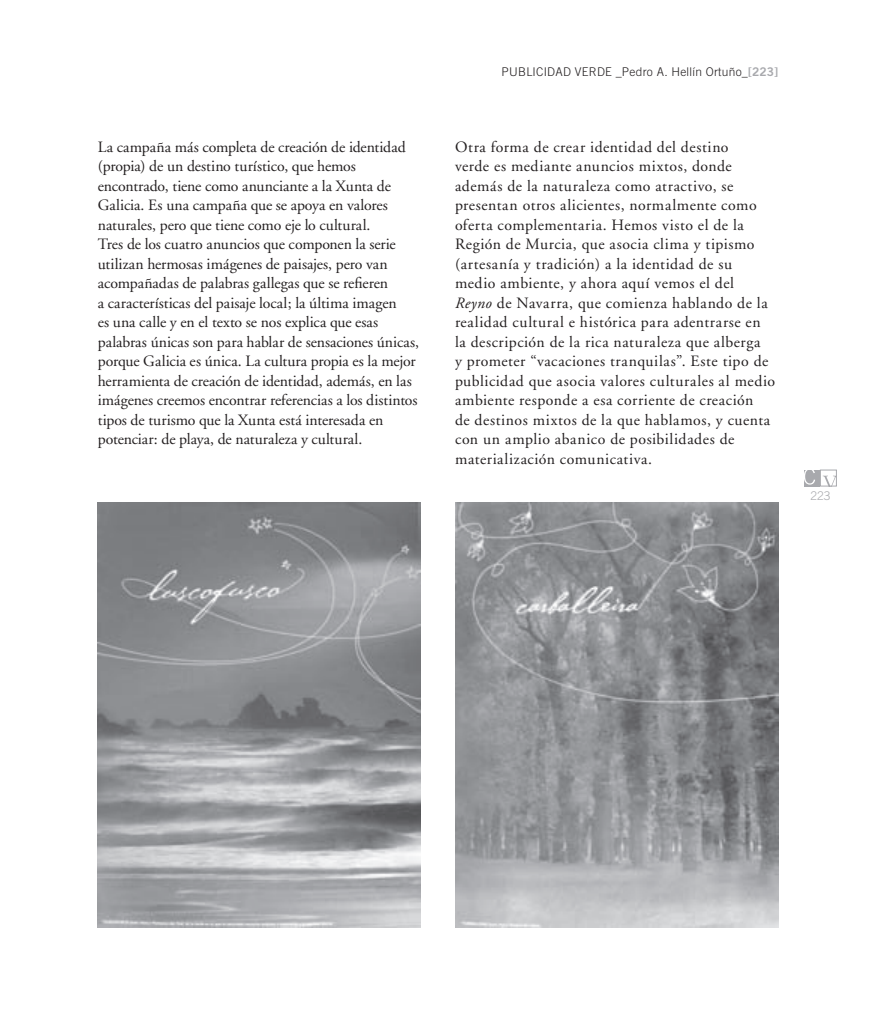
<style>
.page{position:relative;width:876px;height:1025px;background:#fff}
.page>*{position:absolute;margin:0;border:0;box-sizing:border-box;transform-origin:0 0}
.t1{font:15.75px/19.5px "Adobe Garamond";letter-spacing:-.005em;color:#231f20}
.t2{font:15.75px/19.5px "Adobe Garamond";letter-spacing:.035em;color:#231f20}
.t3{font:300 12px "Trade Gothic";letter-spacing:.02em;color:#231f20}
.t4{font:300 12px "Trade Gothic";color:#a8a9ad}
.s1{font-family:"Trade Gothic Bold Two";font-weight:400;color:#a8a9ad}
.s2{font-style:italic}
</style>
<div class="page">
<div style="left:804px;top:470px;width:16px;height:16px;background:#a8a9ad"></div>
<svg style="left:804px;top:470px;width:11px;height:14px"></svg>
<svg style="left:823px;top:476px;width:12px;height:8px"></svg>
<div style="left:820px;top:470px;width:17px;height:16px;border:1px solid #a8a9ad"></div>
<img style="left:98px;top:503px;width:323px;height:424px">
<img style="left:455px;top:503px;width:323px;height:424px">
<p class="t3" style="left:502px;top:64px;width:278px">PUBLICIDAD VERDE _Pedro A. Hellín Ortuño_<span class="s1">[223]</span></p>
<p class="t1" style="left:98px;top:138px;width:323px">La campaña más completa de creación de identidad (propia) de un destino turístico, que hemos encontrado, tiene como anunciante a la Xunta de Galicia. Es una campaña que se apoya en valores naturales, pero que tiene como eje lo cultural.<br>Tres de los cuatro anuncios que componen la serie utilizan hermosas imágenes de paisajes, pero van acompañadas de palabras gallegas que se refieren<br>a características del paisaje local; la última imagen<br>es una calle y en el texto se nos explica que esas palabras únicas son para hablar de sensaciones únicas, porque Galicia es única. La cultura propia es la mejor herramienta de creación de identidad, además, en las imágenes creemos encontrar referencias a los distintos tipos de turismo que la Xunta está interesada en potenciar: de playa, de naturaleza y cultural.</p>
<p class="t2" style="left:455px;top:137px;width:322px">Otra forma de crear identidad del destino<br>verde es mediante anuncios mixtos, donde además de la naturaleza como atractivo, se presentan otros alicientes, normalmente como oferta complementaria. Hemos visto el de la Región de Murcia, que asocia clima y tipismo (artesanía y tradición) a la identidad de su medio ambiente, y ahora aquí vemos el del<br><span class="s2">Reyno</span> de Navarra, que comienza hablando de la realidad cultural e histórica para adentrarse en la descripción de la rica naturaleza que alberga<br>y prometer “vacaciones tranquilas”. Este tipo de publicidad que asocia valores culturales al medio ambiente responde a esa corriente de creación<br>de destinos mixtos de la que hablamos, y cuenta con un amplio abanico de posibilidades de materialización comunicativa.</p>
<p class="t4" style="left:810px;top:488px;width:22px">223</p>
</div>
